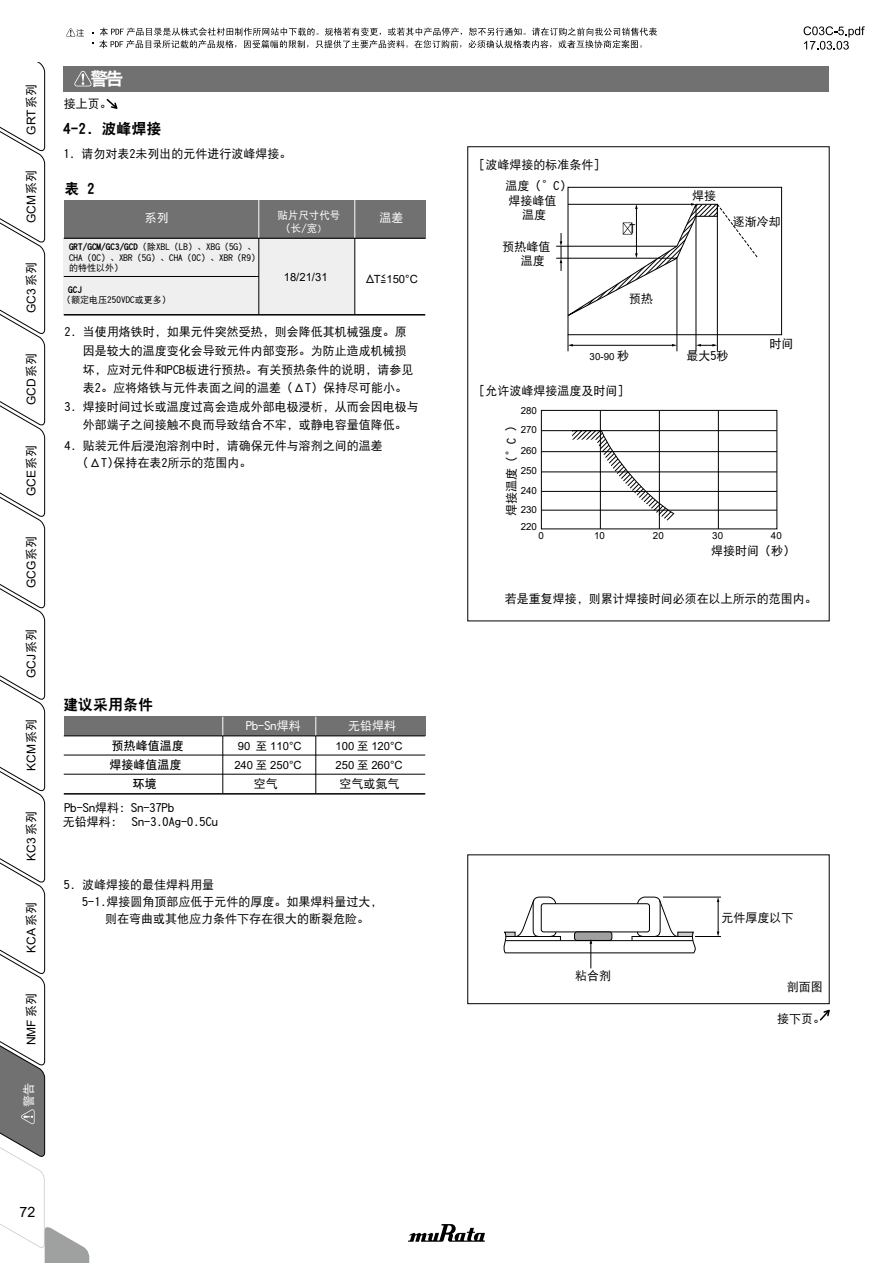
<style>
.page{position:relative;width:893px;height:1263px;background:#fff}
.page>*{position:absolute;margin:0;border:0;box-sizing:border-box;transform-origin:0 0}
.t1{font:500 19.5px "FS Emeric";color:#fff}
.t2{font:18px "DF Hei W9";color:#fff}
.t3{font:15px "DF Hei W9";color:#000}
.t4{font:14.25px "Arial";color:#000}
.t5{font:12px/18.9px "DF Hei W5";color:#000}
.t6{font:12px "Arial";color:#000}
.t7{font:12px "DF Hei W5";color:#fff}
.t8{font:12px/19px "DFP Hei W7";color:#000;text-align:center}
.t9{font:11.25px "Arial";color:#000}
.t10{font:11.25px "Arial";color:#040000}
.t11{font:10.5px/12.6px "DF Hei W5";color:#fff}
.t12{font:9.75px/19.5px "Arial";color:#000;text-align:justify}
.t13{font:9px/10.8px "DF Hei W5";color:#000}
.t14{font:9px "DF Hei W9";color:#000}
.s1{font-family:"DF Hei W5"}
.s2{font-family:"Marukaku";font-weight:400}
.s3{font-size:9px}
.s4{font-family:"DF Hei W9"}
.s5{font-family:"DF Hei W5";font-size:12px}
.s6{font-family:"DFP Hei W7"}
</style>
<div class="page">
<div style="left:64px;top:238px;width:291px;height:77px;background:#efefef"></div>
<div style="left:467px;top:855px;width:362px;height:149px;border:1px solid #000"></div>
<div style="left:541px;top:410px;width:236px;height:119px;border:1px solid #000"></div>
<hr style="left:541px;top:430px;width:236px;height:1px;background:#000">
<hr style="left:541px;top:451px;width:236px;height:1px;background:#000">
<hr style="left:541px;top:472px;width:236px;height:1px;background:#000">
<hr style="left:541px;top:491px;width:236px;height:1px;background:#000">
<hr style="left:541px;top:510px;width:236px;height:1px;background:#000">
<hr style="left:600px;top:410px;width:1px;height:119px;background:#000">
<hr style="left:659px;top:410px;width:1px;height:119px;background:#000">
<hr style="left:718px;top:410px;width:1px;height:119px;background:#000">
<svg style="left:571px;top:430px;width:104px;height:91px"></svg>
<svg style="left:503px;top:896px;width:218px;height:72px"></svg>
<div style="left:64px;top:717px;width:361px;height:19px;background:#727171"></div>
<hr style="left:223px;top:736px;width:1px;height:57px;background:#000">
<hr style="left:316px;top:736px;width:1px;height:57px;background:#000">
<svg style="left:222px;top:717px;width:1px;height:19px"></svg>
<svg style="left:315px;top:717px;width:1px;height:19px"></svg>
<hr style="left:64px;top:736px;width:361px;height:1px;background:#000">
<hr style="left:64px;top:774px;width:361px;height:1px;background:#000">
<hr style="left:64px;top:755px;width:361px;height:1px;background:#000">
<hr style="left:64px;top:793px;width:361px;height:2px;background:#000">
<hr style="left:572px;top:345px;width:101px;height:1px;background:#000">
<svg style="left:672px;top:344px;width:5px;height:3px"></svg>
<div style="left:568px;top:187px;width:214px;height:148px;border:1px solid #000"></div>
<svg style="left:568px;top:335px;width:5px;height:16px"></svg>
<hr style="left:677px;top:258px;width:1px;height:93px;background:#000">
<svg style="left:697px;top:344px;width:20px;height:3px"></svg>
<hr style="left:696px;top:204px;width:1px;height:147px;background:#000">
<hr style="left:717px;top:204px;width:1px;height:147px;background:#000">
<svg style="left:556px;top:203px;width:202px;height:122px"></svg>
<div style="left:64px;top:200px;width:361px;height:38px;background:#727171"></div>
<hr style="left:64px;top:276px;width:195px;height:1px;background:#000">
<hr style="left:259px;top:238px;width:1px;height:77px;background:#000">
<hr style="left:355px;top:238px;width:1px;height:77px;background:#000">
<hr style="left:258px;top:200px;width:1px;height:38px;background:#fff">
<hr style="left:354px;top:200px;width:1px;height:38px;background:#fff">
<hr style="left:64px;top:314px;width:361px;height:2px;background:#000">
<svg style="left:106px;top:99px;width:12px;height:10px"></svg>
<svg style="left:819px;top:1009px;width:11px;height:12px"></svg>
<hr style="left:64px;top:238px;width:361px;height:1px;background:#000">
<div style="left:64px;top:66px;width:765px;height:25px;background:#727171"></div>
<svg style="left:408px;top:1224px;width:77px;height:18px"></svg>
<svg style="left:804px;top:26px;width:61px;height:24px"></svg>
<svg style="left:99px;top:28px;width:558px;height:20px"></svg>
<svg style="left:0;top:28px;width:93px;height:1235px"></svg>
<p class="t6" style="left:23px;top:134px;width:52px;rotate:-90deg">GRT<span class="s1">系列</span></p>
<p class="t6" style="left:23px;top:223px;width:54px;rotate:-90deg">GCM<span class="s1">系列</span></p>
<p class="t6" style="left:23px;top:313px;width:53px;rotate:-90deg">GC3 <span class="s1">系列</span></p>
<p class="t6" style="left:23px;top:405px;width:54px;rotate:-90deg">GCD<span class="s1">系列</span></p>
<p class="t6" style="left:23px;top:496px;width:52px;rotate:-90deg">GCE<span class="s1">系列</span></p>
<p class="t6" style="left:23px;top:588px;width:54px;rotate:-90deg">GCG<span class="s1">系列</span></p>
<p class="t6" style="left:23px;top:678px;width:51px;rotate:-90deg">GCJ<span class="s1">系列</span></p>
<p class="t6" style="left:23px;top:771px;width:54px;rotate:-90deg">KCM<span class="s1">系列</span></p>
<p class="t6" style="left:23px;top:861px;width:51px;rotate:-90deg">KC3 <span class="s1">系列</span></p>
<p class="t6" style="left:23px;top:953px;width:52px;rotate:-90deg">KCA<span class="s1">系列</span></p>
<p class="t6" style="left:23px;top:1045px;width:54px;rotate:-90deg">NMF <span class="s1">系列</span></p>
<h2 class="t2" style="left:90px;top:70px;width:35px">警告</h2>
<h1 class="t1" style="left:71px;top:69px;width:89px"><span class="s2">!</span> Caution</h1>
<p class="t5" style="left:64px;top:94px;width:49px">接上页。</p>
<p class="t3" style="left:63px;top:121px;width:100px">4-2. 波峰焊接</p>
<p class="t5" style="left:63px;top:144px;width:230px">1. 请勿对表2未列出的元件进行波峰焊接。</p>
<p class="t3" style="left:64px;top:181px;width:32px">表 2</p>
<p class="t7" style="left:145px;top:212px;width:25px">系列</p>
<p class="t11" style="left:277px;top:209px;width:64px">贴片尺寸代号（长/宽<span class="s3">)</span></p>
<p class="t7" style="left:380px;top:212px;width:26px">温差</p>
<p class="t13" style="left:69px;top:241px;width:193px"><span class="s4">GRT/GCM/GC3/GCD</span>（除XBL（LB）、XBG（5G）、<br>CHA（0C）、XBR（5G）、CHA（0C）、XBR（R9）的特性以外）</p>
<p class="t14" style="left:68px;top:285px;width:15px">GCJ</p>
<p class="t13" style="left:62px;top:295px;width:110px">（额定电压250VDC或更多）</p>
<p class="t5" style="left:83px;top:323px;width:332px;text-indent:-18px">2. 当使用烙铁时，如果元件突然受热，则会降低其机械强度。原因是较大的温度变化会导致元件内部变形。为防止造成机械损坏，应对元件和PCB板进行预热。有关预热条件的说明，请参见</p>
<p class="t5" style="left:83px;top:378px;width:326px">表2。应将烙铁与元件表面之间的温差（ΔT）保持尽可能小。</p>
<p class="t5" style="left:64px;top:397px;width:356px;text-align:center">3. 焊接时间过长或温度过高会造成外部电极浸析，从而会因电极与外部端子之间接触不良而导致结合不牢，或静电容量值降低。</p>
<p class="t5" style="left:83px;top:437px;width:301px;line-height:17.4px;text-indent:-18px">4. 贴装元件后浸泡溶剂中时，请确保元件与溶剂之间的温差(ΔT)保持在表2所示的范围内。</p>
<p class="t9" style="left:284px;top:270px;width:45px">18/21/31</p>
<p class="t10" style="left:364px;top:271px;width:55px"><span class="s5">Δ</span> <span class="s6">=</span>150°C</p>
<p class="t10" style="left:374px;top:271px;width:14px">T<sup>&lt;</sup></p>
<p class="t3" style="left:63px;top:697px;width:91px">建议采用条件</p>
<p class="t8" style="left:110px;top:736px;width:76px">预热峰值温度焊接峰值温度环境</p>
<p class="t5" style="left:63px;top:800px;width:156px;line-height:14.4px">Pb-Sn焊料：Sn-37Pb<br>无铅焊料： Sn-3.0Ag-0.5Cu</p>
<p class="t7" style="left:246px;top:720px;width:56px">Pb-Sn焊料</p>
<p class="t7" style="left:348px;top:720px;width:49px">无铅焊料</p>
<p class="t9" style="left:238px;top:738px;width:65px">90 <span class="s1">至</span> 110°C</p>
<p class="t9" style="left:336px;top:738px;width:69px">100 <span class="s1">至</span> 120°C</p>
<p class="t9" style="left:234px;top:757px;width:69px">240 <span class="s1">至</span> 250°C</p>
<p class="t9" style="left:336px;top:757px;width:69px">250 <span class="s1">至</span> 260°C</p>
<p class="t5" style="left:254px;top:774px;width:25px">空气</p>
<p class="t5" style="left:339px;top:774px;width:61px">空气或氮气</p>
<p class="t5" style="left:64px;top:875px;width:152px">5. 波峰焊接的最佳焊料用量</p>
<p class="t5" style="left:82px;top:892px;width:302px">5-1.焊接圆角顶部应低于元件的厚度。如果焊料量过大，</p>
<p class="t5" style="left:105px;top:909px;width:265px">则在弯曲或其他应力条件下存在很大的断裂危险。</p>
<p class="t5" style="left:479px;top:154px;width:122px;line-height:21.5px;text-align:center">[波峰焊接的标准条件]温度（°C）</p>
<p class="t5" style="left:509px;top:193px;width:49px;line-height:14.4px;text-align:center">焊接峰值温度</p>
<p class="t5" style="left:521px;top:239px;width:31px;line-height:14.4px;text-indent:-18px">预热峰值温度</p>
<p class="t5" style="left:630px;top:219px;width:8px">T</p>
<p class="t5" style="left:629px;top:290px;width:25px">预热</p>
<p class="t12" style="left:590px;top:346px;width:41px">30-90 <span class="s5">秒</span></p>
<p class="t5" style="left:479px;top:381px;width:146px">[允许波峰焊接温度及时间]</p>
<p class="t12" style="left:521px;top:401px;width:18px">280</p>
<p class="t5" style="left:692px;top:186px;width:25px">焊接</p>
<p class="t5" style="left:733px;top:212px;width:49px">逐渐冷却</p>
<p class="t5" style="left:686px;top:347px;width:44px">最大5秒</p>
<p class="t5" style="left:770px;top:335px;width:25px">时间</p>
<p class="t12" style="left:521px;top:420px;width:18px">270</p>
<p class="t5" style="left:502px;top:516px;width:98px;rotate:-90deg">焊接温度（°C ）</p>
<p class="t12" style="left:521px;top:440px;width:18px">260</p>
<p class="t12" style="left:521px;top:461px;width:18px">250<br>240<br>230</p>
<p class="t12" style="left:521px;top:517px;width:18px">220</p>
<p class="t12" style="left:539px;top:526px;width:7px">0</p>
<p class="t12" style="left:594px;top:526px;width:12px">10</p>
<p class="t12" style="left:653px;top:526px;width:12px">20</p>
<p class="t12" style="left:712px;top:526px;width:12px">30</p>
<p class="t12" style="left:771px;top:526px;width:12px">40</p>
<p class="t5" style="left:711px;top:541px;width:85px">焊接时间（秒）</p>
<p class="t5" style="left:505px;top:589px;width:314px">若是重复焊接，则累计焊接时间必须在以上所示的范围内。</p>
<p class="t5" style="left:575px;top:966px;width:37px">粘合剂</p>
<p class="t5" style="left:722px;top:908px;width:73px">元件厚度以下</p>
<p class="t5" style="left:787px;top:977px;width:37px">剖面图</p>
<p class="t5" style="left:777px;top:1009px;width:49px">接下页。</p>
<p class="t4" style="left:20px;top:1202px;width:17px">72</p>
</div>
